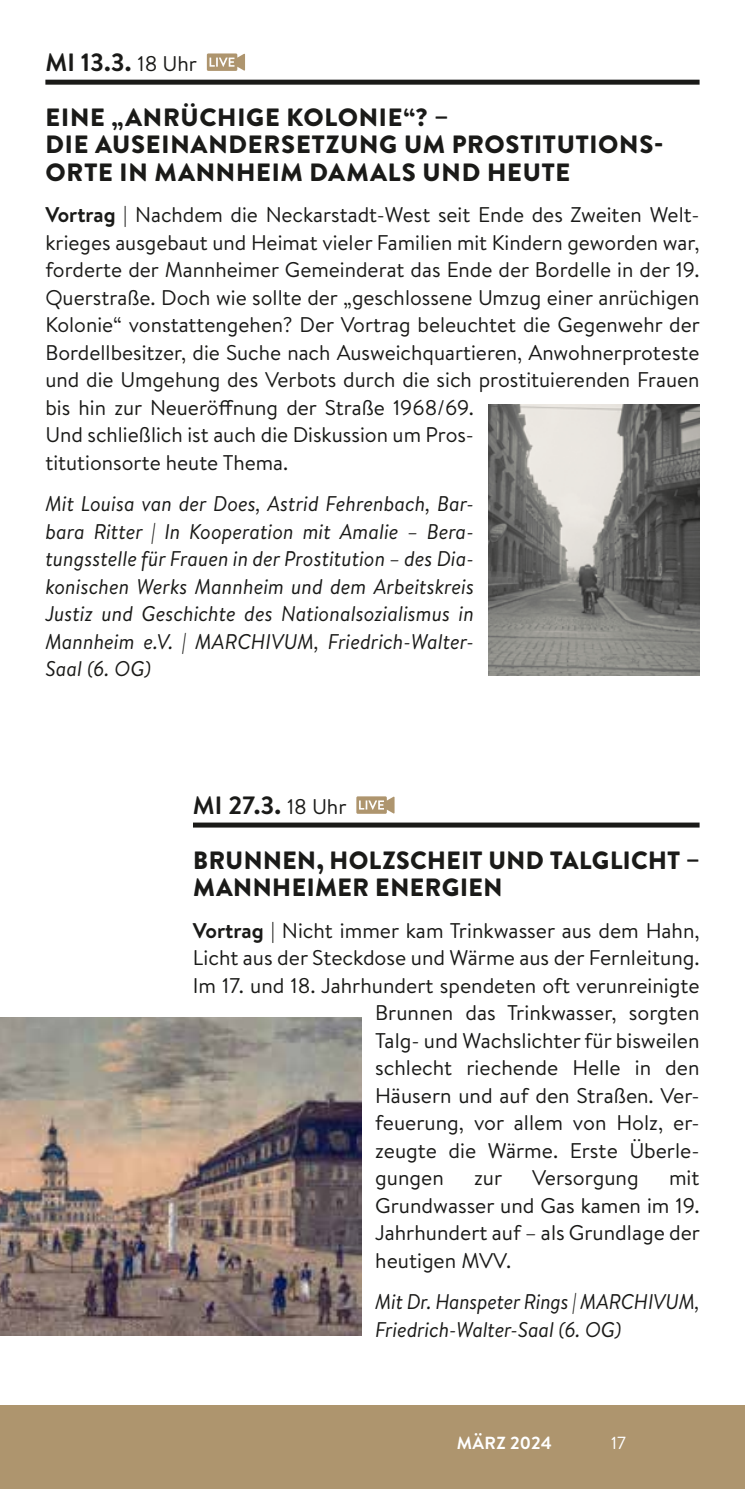
<style>
.page{position:relative;width:745px;height:1489px;background:#fff}
.page>*{position:absolute;margin:0;border:0;box-sizing:border-box;transform-origin:0 0}
.t1{font:900 25px/27.5px "Brandon Text";letter-spacing:.025em;color:#1a1a18}
.t2{font:700 25px "Brandon Text";color:#1a1a18}
.t3{font:21.25px/27.5px "Brandon Text";color:#1a1a18}
.t4{font:italic 21.25px/27.5px "Brandon Text";letter-spacing:-.01em;color:#1a1a18;text-align:justify}
.t5{font:italic 21.25px/27.5px "Brandon Text";letter-spacing:-.01em;color:#1a1a18;scale:.96 1}
.t6{font:700 17.5px "Brandon Text";letter-spacing:.01em;color:#fff}
.t7{font:17.5px "Brandon Text";color:#fff}
.s1{font-weight:400;font-size:21.25px}
.s2{font-weight:700}
</style>
<div class="page">
<div style="left:0;top:1405px;width:744px;height:83px;background:#ae956e"></div>
<svg style="left:207px;top:53px;width:38px;height:18px"></svg>
<div style="left:45px;top:80px;width:654px;height:5px;background:#1a1a18"></div>
<svg style="left:488px;top:404px;width:211px;height:271px;background:#888784"></svg>
<img style="left:0;top:1017px;width:361px;height:318px">
<svg style="left:356px;top:796px;width:38px;height:17px"></svg>
<div style="left:193px;top:822px;width:506px;height:5px;background:#1a1a18"></div>
<p class="t2" style="left:45px;top:45px;width:153px">MI 13.3. <span class="s1">18 Uhr</span></p>
<p class="t1" style="left:46px;top:103px;width:619px">EINE „ANRÜCHIGE KOLONIE“? –<br>DIE AUSEINANDERSETZUNG UM PROSTITUTIONS-<br>ORTE IN MANNHEIM DAMALS UND HEUTE</p>
<p class="t3" style="left:45px;top:200px;width:655px"><span class="s2">Vortrag</span> | Nachdem die Neckarstadt-West seit Ende des Zweiten Welt&shy;krieges ausgebaut und Heimat vieler Familien mit Kindern geworden war, forderte der Mannheimer Gemeinderat das Ende der Bordelle in der 19.<br>Querstraße. Doch wie sollte der „geschlossene Umzug einer anrüchigen Kolonie“ vonstattengehen? Der Vortrag beleuchtet die Gegenwehr der Bordellbesitzer, die Suche nach Ausweichquartieren, Anwohnerproteste und die Umgehung des Verbots durch die sich prostituierenden Frauen bis hin zur Neueröffnung der Straße 1968/69.<br>Und schließlich ist auch die Diskussion um Pros-<br>titutionsorte heute Thema.</p>
<p class="t4" style="left:45px;top:489px;width:430px">Mit Louisa van der Does, Astrid Fehrenbach, Bar&shy;bara Ritter | In Kooperation mit Amalie – Bera&shy;tungsstelle für Frauen in der Prostitution – des Dia&shy;konischen Werks Mannheim und dem Arbeitskreis Justiz und Geschichte des Nationalsozialismus in Mannheim e.V. | MARCHIVUM, Friedrich-Walter-Saal (6. OG)</p>
<p class="t1" style="left:193px;top:777px;width:507px;line-height:55px"><span class="s2">MI 27.3.</span> <span class="s1">18 Uhr<br></span>BRUNNEN, HOLZSCHEIT UND TALGLICHT –</p>
<p class="t1" style="left:193px;top:873px;width:311px">MANNHEIMER ENERGIEN</p>
<p class="t3" style="left:193px;top:915px;width:508px"><span class="s2">Vortrag</span> | Nicht immer kam Trinkwasser aus dem Hahn,</p>
<p class="t3" style="left:193px;top:943px;width:508px">Licht aus der Steckdose und Wärme aus der Fernleitung.</p>
<p class="t3" style="left:193px;top:970px;width:508px">Im 17. und 18. Jahrhundert spendeten oft verunreinigte</p>
<p class="t3" style="left:375px;top:998px;width:325px">Brunnen das Trinkwasser, sorgten</p>
<p class="t3" style="left:375px;top:1025px;width:325px">Talg- und Wachslichter für bisweilen</p>
<p class="t3" style="left:375px;top:1053px;width:325px">schlecht riechende Helle in den</p>
<p class="t3" style="left:375px;top:1080px;width:325px">Häusern und auf den Straßen. Ver-</p>
<p class="t3" style="left:375px;top:1108px;width:325px">feuerung, vor allem von Holz, er-</p>
<p class="t3" style="left:375px;top:1135px;width:325px">zeugte die Wärme. Erste Überle-</p>
<p class="t3" style="left:375px;top:1163px;width:70px">gungen</p>
<p class="t3" style="left:474px;top:1163px;width:30px">zur</p>
<p class="t3" style="left:532px;top:1163px;width:108px">Versorgung</p>
<p class="t3" style="left:375px;top:1163px;width:326px;text-align:justify;text-indent:293px">mit Grundwasser und Gas kamen im 19.<br>Jahrhundert auf – als Grundlage der heutigen MVV.</p>
<p class="t5" style="left:375px;top:1287px;width:339px">Mit Dr. Hanspeter Rings | MARCHIVUM,<br>Friedrich-Walter-Saal (6. OG)</p>
<p class="t6" style="left:456px;top:1430px;width:97px">MÄRZ 2024</p>
<p class="t7" style="left:610px;top:1430px;width:16px">17</p>
</div>
